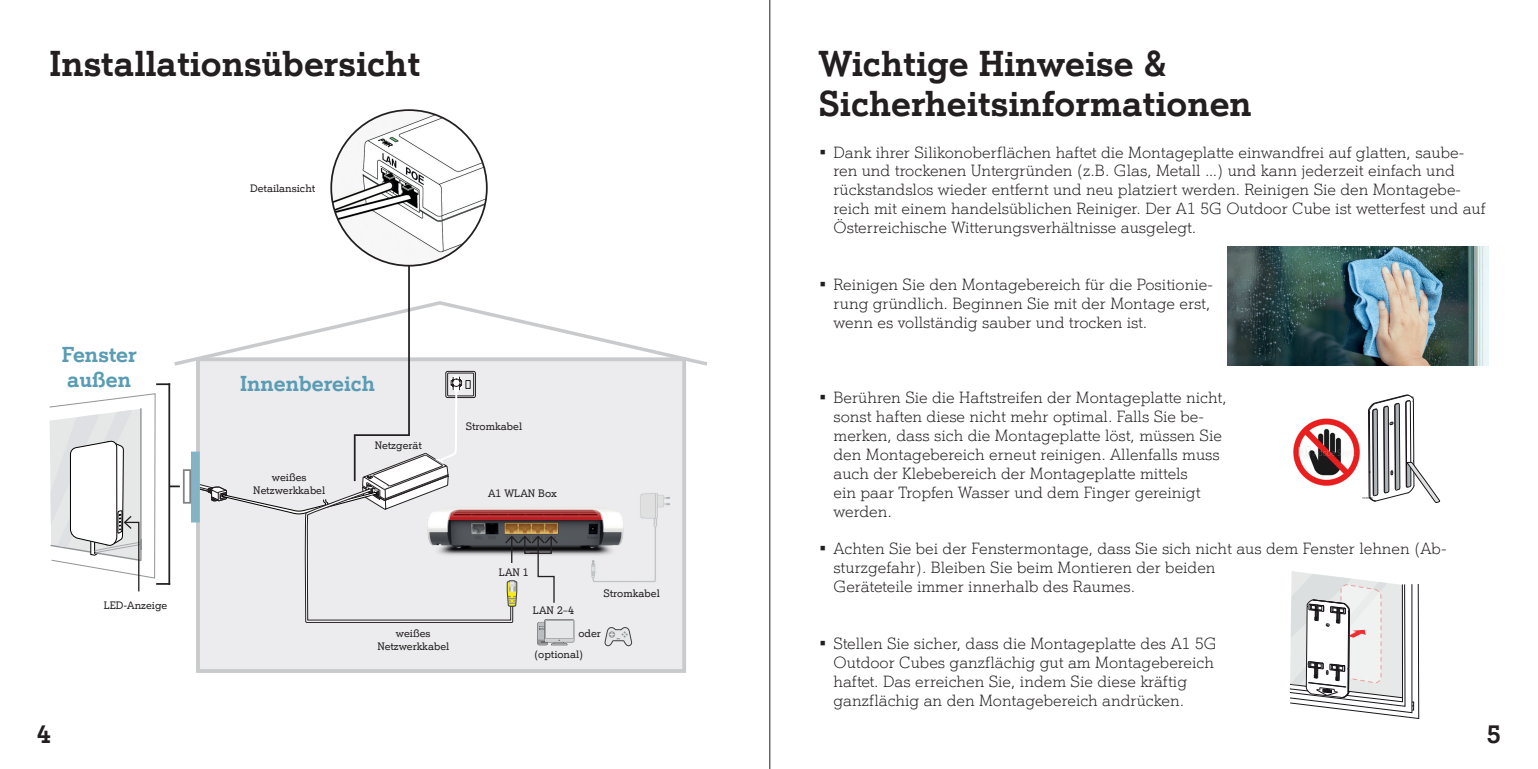
<style>
.page{position:relative;width:1538px;height:769px;background:#fff}
.page>*{position:absolute;margin:0;border:0;box-sizing:border-box;transform-origin:0 0}
.t1{font:700 35px/40.2px "A1 Einfach";color:#231f20}
.t2{font:700 24.5px "A1 Einfach";color:#231f20}
.t3{font:700 21px/25.2px "A1 Einfach";color:#599cb3}
.t4{font:15.75px/18.9px "A1 Einfach Leicht";color:#231f20}
.t5{font:500 10.5px/12.6px "A1 Einfach";color:#231f20;text-align:center}
</style>
<div class="page">
<svg style="left:49px;top:109px;width:659px;height:564px"></svg>
<svg style="left:1367px;top:365px;width:73px;height:138px"></svg>
<svg style="left:1289px;top:571px;width:130px;height:148px"></svg>
<img style="left:1228px;top:247px;width:260px;height:118px">
<img style="left:1293px;top:405px;width:81px;height:94px">
<img style="left:573px;top:492px;width:99px;height:92px">
<hr style="left:769px;top:0;width:1px;height:769px;background:#231f20">
<h1 class="t1" style="left:50px;top:43px;width:372px">Installationsübersicht</h1>
<p class="t5" style="left:250px;top:182px;width:67px">Detailansicht</p>
<h3 class="t3" style="left:62px;top:341px;width:77px">Fenster außen</h3>
<p class="t5" style="left:104px;top:599px;width:65px">LED-Anzeige</p>
<h3 class="t3" style="left:240px;top:370px;width:136px">Innenbereich</h3>
<p class="t5" style="left:253px;top:471px;width:73px">weißes<br>Netzwerkkabel</p>
<p class="t5" style="left:375px;top:439px;width:49px">Netzgerät</p>
<p class="t5" style="left:466px;top:419px;width:58px">Stromkabel</p>
<p class="t5" style="left:488px;top:486px;width:70px">A1 WLAN Box</p>
<p class="t5" style="left:377px;top:627px;width:73px">weißes<br>Netzwerkkabel</p>
<p class="t5" style="left:499px;top:566px;width:31px">LAN 1</p>
<p class="t5" style="left:533px;top:604px;width:43px">LAN 2–4</p>
<p class="t5" style="left:603px;top:587px;width:58px">Stromkabel</p>
<p class="t5" style="left:578px;top:626px;width:24px">oder</p>
<p class="t5" style="left:534px;top:648px;width:51px">(optional)</p>
<h1 class="t1" style="left:819px;top:43px;width:435px">Wichtige Hinweise &amp;<br>Sicherheitsinformationen</h1>
<p class="t4" style="left:833px;top:142px;width:653px;text-indent:-15px">• Dank ihrer Silikonoberflächen haftet die Montageplatte einwandfrei auf glatten, saube&shy;ren und trockenen Untergründen (z.B. Glas, Metall …) und kann jederzeit einfach und rückstandslos wieder entfernt und neu platziert werden. Reinigen Sie den Montagebe&shy;reich mit einem handelsüblichen Reiniger. Der A1 5G Outdoor Cube ist wetterfest und auf Österreichische Witterungsverhältnisse ausgelegt.</p>
<p class="t4" style="left:833px;top:275px;width:381px;text-indent:-15px">• Reinigen Sie den Montagebereich für die Positionie&shy;rung gründlich. Beginnen Sie mit der Montage erst, wenn es vollständig sauber und trocken ist.</p>
<p class="t4" style="left:833px;top:388px;width:395px;text-indent:-15px">• Berühren Sie die Haftstreifen der Montageplatte nicht, sonst haften diese nicht mehr optimal. Falls Sie be&shy;merken, dass sich die Montageplatte löst, müssen Sie den Montagebereich erneut reinigen. Allenfalls muss auch der Klebebereich der Montageplatte mittels<br>ein paar Tropfen Wasser und dem Finger gereinigt werden.</p>
<p class="t4" style="left:833px;top:539px;width:614px;text-indent:-15px">• Achten Sie bei der Fenstermontage, dass Sie sich nicht aus dem Fenster lehnen (Ab&shy;sturzgefahr). Bleiben Sie beim Montieren der beiden<br>Geräteteile immer innerhalb des Raumes.</p>
<p class="t4" style="left:833px;top:634px;width:385px;text-indent:-15px">• Stellen Sie sicher, dass die Montageplatte des A1 5G Outdoor Cubes ganzflächig gut am Montagebereich haftet. Das erreichen Sie, indem Sie diese kräftig ganzflächig an den Montagebereich andrücken.</p>
<h2 class="t2" style="left:37px;top:719px;width:15px">4</h2>
<h2 class="t2" style="left:1487px;top:719px;width:15px">5</h2>
</div>
